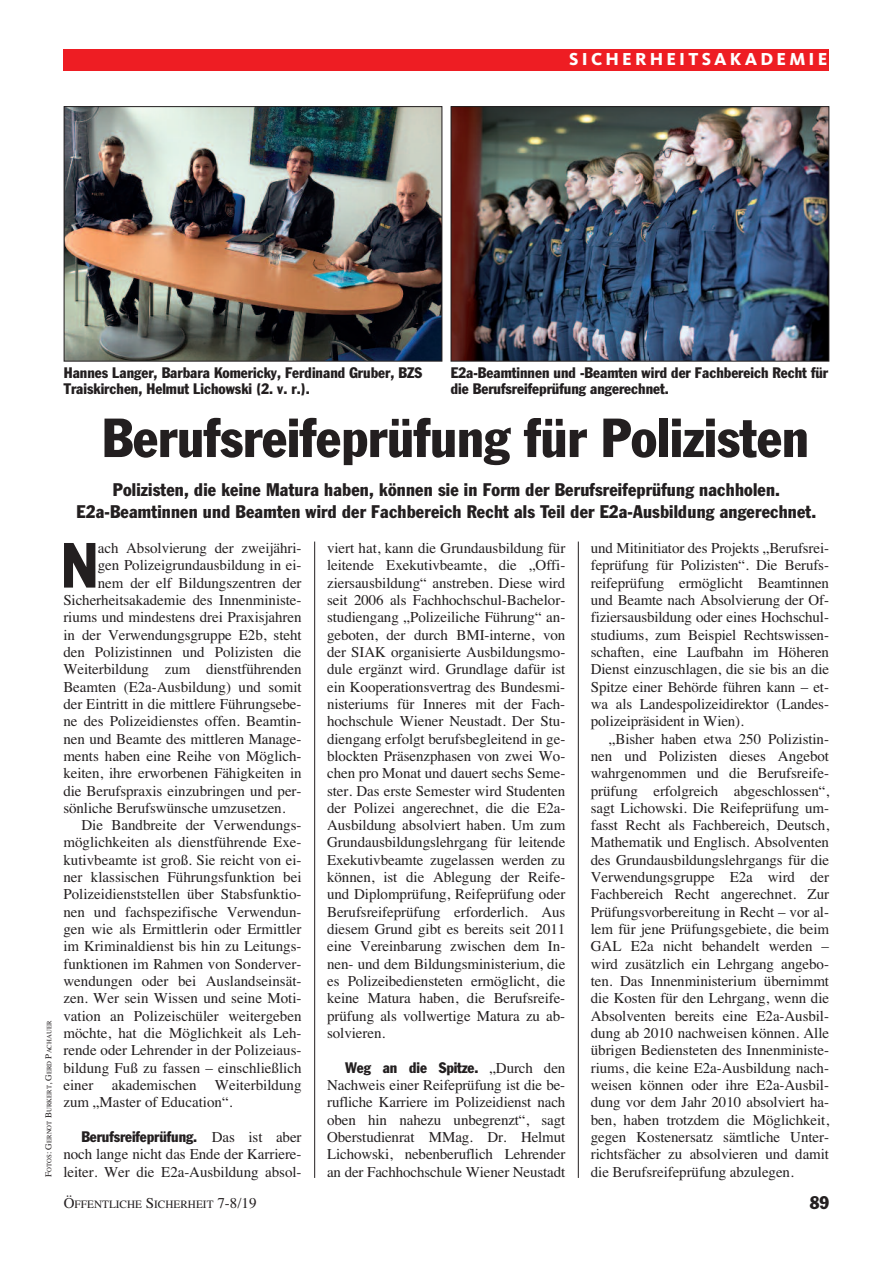
<style>
.page{position:relative;width:893px;height:1263px;background:#fff}
.page>*{position:absolute;margin:0;border:0;box-sizing:border-box;transform-origin:0 0}
.t1{font:condensed 62.7px "Franklin Gothic";color:#231f20}
.t2{font:condensed 54px "Franklin Gothic";color:#231f20}
.t3{font:condensed 18px/21.6px "Franklin Gothic";letter-spacing:.01em;color:#231f20;text-align:center}
.t4{font:800 18px "Kievit";letter-spacing:.175em;color:#fff}
.t5{font:15px/17.4px "Times";letter-spacing:-.005em;color:#231f20;text-align:justify}
.t6{font:condensed 15px/15.8px "Franklin Gothic";color:#231f20}
.t7{font:11.25px "Times";color:#231f20}
.t8{font:6.75px "Times";color:#231f20}
.s1{font-size:9px}
.s2{font-family:"Times";font-stretch:normal}
.s3{font-size:15px}
</style>
<div class="page">
<div style="left:64px;top:49px;width:765px;height:21px;background:#ee1d23"></div>
<hr style="left:314px;top:542px;width:1px;height:636px;background:#231f20">
<hr style="left:578px;top:542px;width:1px;height:636px;background:#231f20">
<img style="left:66px;top:108px;width:374px;height:251px">
<div style="left:64px;top:106px;width:378px;height:255px;border:1px solid #231f20"></div>
<img style="left:453px;top:108px;width:374px;height:251px">
<div style="left:451px;top:106px;width:378px;height:255px;border:1px solid #231f20"></div>
<p class="t4" style="left:569px;top:53px;width:260px">SICHERHEITSAKADEMIE</p>
<p class="t8" style="left:45px;top:1177px;width:158px;rotate:-90deg"><span class="s1">F</span>OTOS<span class="s1">: G</span>ERNOT <span class="s1">B</span>URKERT<span class="s1">, G</span>ERD <span class="s1">P</span>ACHAUER</p>
<p class="t6" style="left:64px;top:366px;width:360px">Hannes Langer, Barbara Komericky, Ferdinand Gruber, BZS<br>Traiskirchen, Helmut Lichowski (2. v. r.).</p>
<p class="t6" style="left:451px;top:366px;width:379px">E2a-Beamtinnen und -Beamten wird der Fachbereich Recht für die Berufsreifeprüfung angerechnet.</p>
<h2 class="t2" style="left:102px;top:419px;width:708px">Berufsreifeprüfung für Polizisten</h2>
<p class="t3" style="left:77px;top:480px;width:741px">Polizisten, die keine Matura haben, können sie in Form der Berufsreifeprüfung nachholen.<br>E2a-Beamtinnen und Beamten wird der Fachbereich Recht als Teil der E2a-Ausbildung angerechnet.</p>
<h1 class="t1" style="left:61px;top:543px;width:39px">N</h1>
<p class="t5" style="left:98px;top:539px;width:205px">ach Absolvierung der zweijähri-</p>
<p class="t5" style="left:98px;top:556px;width:205px">gen Polizeigrundausbildung in ei-</p>
<p class="t5" style="left:98px;top:574px;width:205px">nem der elf Bildungszentren der</p>
<p class="t5" style="left:63px;top:591px;width:240px">Sicherheitsakademie des Innenministe-</p>
<p class="t5" style="left:63px;top:608px;width:240px">riums und mindestens drei Praxisjahren</p>
<p class="t5" style="left:63px;top:626px;width:240px">in der Verwendungsgruppe E2b, steht</p>
<p class="t5" style="left:63px;top:643px;width:240px">den Polizistinnen und Polizisten die</p>
<p class="t5" style="left:63px;top:660px;width:240px">Weiterbildung zum dienstführenden</p>
<p class="t5" style="left:63px;top:678px;width:240px">Beamten (E2a-Ausbildung) und somit</p>
<p class="t5" style="left:63px;top:695px;width:240px">der Eintritt in die mittlere Führungsebe-</p>
<p class="t5" style="left:63px;top:712px;width:240px">ne des Polizeidienstes offen. Beamtin-</p>
<p class="t5" style="left:63px;top:730px;width:240px">nen und Beamte des mittleren Manage-</p>
<p class="t5" style="left:63px;top:747px;width:240px">ments haben eine Reihe von Möglich-</p>
<p class="t5" style="left:63px;top:764px;width:240px">keiten, ihre erworbenen Fähigkeiten in</p>
<p class="t5" style="left:63px;top:782px;width:240px">die Berufspraxis einzubringen und per-</p>
<p class="t5" style="left:63px;top:799px;width:224px">sönliche Berufswünsche umzusetzen.</p>
<p class="t5" style="left:81px;top:816px;width:222px">Die Bandbreite der Verwendungs-</p>
<p class="t5" style="left:63px;top:834px;width:240px">möglichkeiten als dienstführende Exe-</p>
<p class="t5" style="left:63px;top:851px;width:240px">kutivbeamte ist groß. Sie reicht von ei-</p>
<p class="t5" style="left:63px;top:868px;width:240px">ner klassischen Führungsfunktion bei</p>
<p class="t5" style="left:63px;top:885px;width:240px">Polizeidienststellen über Stabsfunktio-</p>
<p class="t5" style="left:63px;top:903px;width:240px">nen und fachspezifische Verwendun-</p>
<p class="t5" style="left:63px;top:920px;width:240px">gen wie als Ermittlerin oder Ermittler</p>
<p class="t5" style="left:63px;top:937px;width:240px">im Kriminaldienst bis hin zu Leitungs-</p>
<p class="t5" style="left:63px;top:955px;width:240px">funktionen im Rahmen von Sonderver-</p>
<p class="t5" style="left:63px;top:972px;width:240px">wendungen oder bei Auslandseinsät-</p>
<p class="t5" style="left:63px;top:989px;width:240px">zen. Wer sein Wissen und seine Moti-</p>
<p class="t5" style="left:63px;top:1007px;width:240px">vation an Polizeischüler weitergeben</p>
<p class="t5" style="left:63px;top:1024px;width:240px">möchte, hat die Möglichkeit als Leh-</p>
<p class="t5" style="left:63px;top:1041px;width:240px">rende oder Lehrender in der Polizeiaus-</p>
<p class="t5" style="left:63px;top:1059px;width:240px">bildung Fuß zu fassen – einschließlich</p>
<p class="t5" style="left:63px;top:1076px;width:240px">einer akademischen Weiterbildung</p>
<p class="t5" style="left:63px;top:1093px;width:171px">zum „Master of Education“.</p>
<p class="t6" style="left:81px;top:1130px;width:222px">Berufsreifeprüfung. <span class="s2">Das ist aber</span></p>
<p class="t5" style="left:63px;top:1145px;width:240px">noch lange nicht das Ende der Karriere&shy;leiter. Wer die E2a-Ausbildung absol-</p>
<p class="t7" style="left:64px;top:1198px;width:194px"><span class="s3">Ö</span>FFENTLICHE <span class="s3">S</span>ICHERHEIT <span class="s3">7-8/19</span></p>
<p class="t5" style="left:327px;top:539px;width:240px">viert hat, kann die Grundausbildung für leitende Exekutivbeamte, die „Offi&shy;ziersausbildung“ anstreben. Diese wird seit 2006 als Fachhochschul-Bachelor&shy;studiengang „Polizeiliche Führung“ an&shy;geboten, der durch BMI-interne, von der SIAK organisierte Ausbildungsmo&shy;dule ergänzt wird. Grundlage dafür ist ein Kooperationsvertrag des Bundesmi&shy;nisteriums für Inneres mit der Fach&shy;hochschule Wiener Neustadt. Der Stu&shy;diengang erfolgt berufsbegleitend in ge&shy;blockten Präsenzphasen von zwei Wo&shy;chen pro Monat und dauert sechs Seme&shy;ster. Das erste Semester wird Studenten der Polizei angerechnet, die die E2a-Ausbildung absolviert haben. Um zum Grundausbildungslehrgang für leitende Exekutivbeamte zugelassen werden zu können, ist die Ablegung der Reife&shy;und Diplomprüfung, Reifeprüfung oder Berufsreifeprüfung erforderlich. Aus diesem Grund gibt es bereits seit 2011 eine Vereinbarung zwischen dem In&shy;nen- und dem Bildungsministerium, die es Polizeibediensteten ermöglicht, die keine Matura haben, die Berufsreife&shy;prüfung als vollwertige Matura zu ab&shy;solvieren.</p>
<p class="t6" style="left:345px;top:1061px;width:222px">Weg an die Spitze. <span class="s2">„Durch den</span></p>
<p class="t5" style="left:327px;top:1076px;width:240px">Nachweis einer Reifeprüfung ist die be&shy;rufliche Karriere im Polizeidienst nach oben hin nahezu unbegrenzt“, sagt Oberstudienrat MMag. Dr. Helmut Lichowski, nebenberuflich Lehrender an der Fachhochschule Wiener Neustadt</p>
<p class="t5" style="left:591px;top:539px;width:240px">und Mitinitiator des Projekts „Berufsrei&shy;feprüfung für Polizisten“. Die Berufs&shy;reifeprüfung ermöglicht Beamtinnen und Beamte nach Absolvierung der Of&shy;fiziersausbildung oder eines Hochschul&shy;studiums, zum Beispiel Rechtswissen&shy;schaften, eine Laufbahn im Höheren Dienst einzuschlagen, die sie bis an die Spitze einer Behörde führen kann – et&shy;wa als Landespolizeidirektor (Landes&shy;polizeipräsident in Wien).</p>
<p class="t5" style="left:591px;top:730px;width:240px;text-indent:18px">„Bisher haben etwa 250 Polizistin&shy;nen und Polizisten dieses Angebot wahrgenommen und die Berufsreife&shy;prüfung erfolgreich abgeschlossen“, sagt Lichowski. Die Reifeprüfung um&shy;fasst Recht als Fachbereich, Deutsch, Mathematik und Englisch. Absolventen des Grundausbildungslehrgangs für die Verwendungsgruppe E2a wird der Fachbereich Recht angerechnet. Zur Prüfungsvorbereitung in Recht – vor al&shy;lem für jene Prüfungsgebiete, die beim GAL E2a nicht behandelt werden – wird zusätzlich ein Lehrgang angebo&shy;ten. Das Innenministerium übernimmt die Kosten für den Lehrgang, wenn die Absolventen bereits eine E2a-Ausbil&shy;dung ab 2010 nachweisen können. Alle übrigen Bediensteten des Innenministe&shy;riums, die keine E2a-Ausbildung nach&shy;weisen können oder ihre E2a-Ausbil&shy;dung vor dem Jahr 2010 absolviert ha&shy;ben, haben trotzdem die Möglichkeit, gegen Kostenersatz sämtliche Unter&shy;richtsfächer zu absolvieren und damit die Berufsreifeprüfung abzulegen.</p>
<p class="t3" style="left:810px;top:1193px;width:21px">89</p>
</div>
